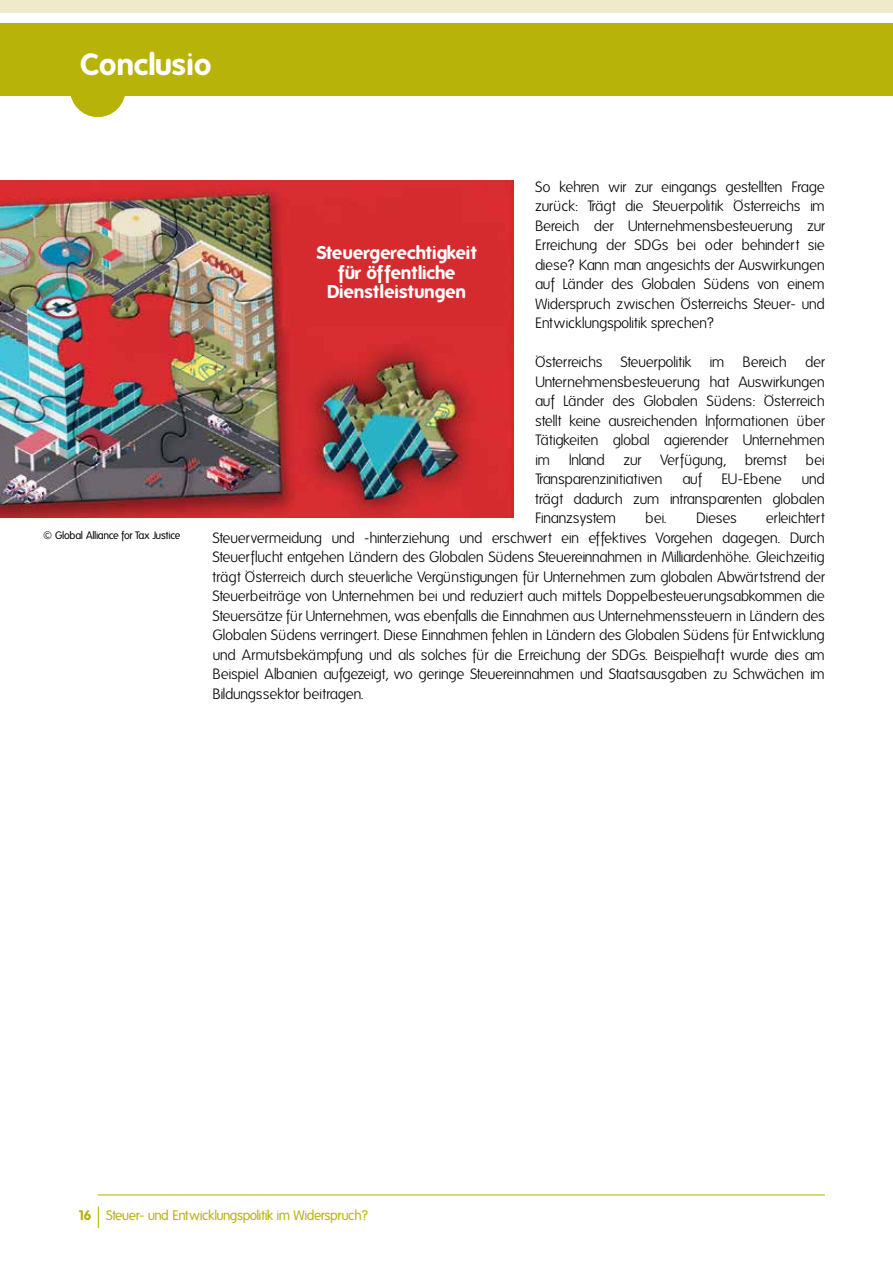
<style>
.page{position:relative;width:893px;height:1263px;background:#fff}
.page>*{position:absolute;margin:0;border:0;box-sizing:border-box;transform-origin:0 0}
.t1{font:700 30px "Folks";color:#fff}
.t2{font:700 18px/19.5px "Folks";color:#fff;text-align:center}
.t3{font:300 15px/19.5px "Folks";letter-spacing:-.03em;color:#000;text-align:justify}
.t4{font:13.5px "Folks";letter-spacing:-.035em;color:#b8b308}
.t5{font:10.5px "Folks";letter-spacing:-.025em;color:#000}
.s1{font-weight:700}
</style>
<div class="page">
<div style="left:0;top:0;width:893px;height:13px;background:#edebca"></div>
<div style="left:0;top:23px;width:893px;height:73px;background:#b8b308"></div>
<svg style="left:98px;top:1206px;width:1px;height:22px"></svg>
<hr style="left:98px;top:1194px;width:727px;height:1px;background:#b8b308">
<img style="left:0;top:181px;width:514px;height:337px">
<div style="left:70px;top:62px;width:55px;height:55px;background:#b8b308;border-radius:50%"></div>
<h1 class="t1" style="left:81px;top:47px;width:133px">Conclusio</h1>
<p class="t5" style="left:43px;top:529px;width:139px">© Global Alliance for Tax Justice</p>
<p class="t3" style="left:535px;top:177px;width:291px">So kehren wir zur eingangs gestellten Frage zurück: Trägt die Steuerpolitik Österreichs im Bereich der Unternehmensbesteuerung zur Erreichung der SDGs bei oder behindert sie diese? Kann man angesichts der Auswirkungen auf Länder des Globalen Südens von einem Widerspruch zwischen Österreichs Steuer- und Entwicklungspolitik sprechen?</p>
<p class="t3" style="left:535px;top:353px;width:291px">Österreichs Steuerpolitik im Bereich der Unternehmensbesteuerung hat Auswirkungen auf Länder des Globalen Südens: Österreich stellt keine ausreichenden Informationen über Tätigkeiten global agierender Unternehmen im</p>
<p class="t2" style="left:317px;top:243px;width:162px">Steuergerechtigkeit für öffentliche<br>Dienstleistungen</p>
<p class="t3" style="left:569px;top:450px;width:38px">Inland</p>
<p class="t3" style="left:624px;top:450px;width:19px">zur</p>
<p class="t3" style="left:660px;top:450px;width:67px">Verfügung,</p>
<p class="t3" style="left:745px;top:450px;width:43px">bremst</p>
<p class="t3" style="left:806px;top:450px;width:21px">bei</p>
<p class="t3" style="left:535px;top:470px;width:129px">Transparenzinitiativen</p>
<p class="t3" style="left:682px;top:470px;width:21px">auf</p>
<p class="t3" style="left:721px;top:470px;width:62px">EU-Ebene</p>
<p class="t3" style="left:535px;top:470px;width:291px;text-indent:266px">und trägt dadurch zum intransparenten globalen Finanzsystem</p>
<p class="t3" style="left:213px;top:509px;width:614px;text-indent:553px">erleichtert Steuervermeidung und -hinterziehung und erschwert ein effektives Vorgehen dagegen. Durch Steuerflucht entgehen Ländern des Globalen Südens Steuereinnahmen in Milliardenhöhe. Gleichzeitig trägt Österreich durch steuerliche Vergünstigungen für Unternehmen zum globalen Abwärtstrend der Steuerbeiträge von Unternehmen bei und reduziert auch mittels Doppelbesteuerungsabkommen die Steuersätze für Unternehmen, was ebenfalls die Einnahmen aus Unternehmenssteuern in Ländern des Globalen Südens verringert. Diese Einnahmen fehlen in Ländern des Globalen Südens für Entwicklung und Armutsbekämpfung und als solches für die Erreichung der SDGs. Beispielhaft wurde dies am Beispiel Albanien aufgezeigt, wo geringe Steuereinnahmen und Staatsausgaben zu Schwächen im Bildungssektor beitragen.</p>
<p class="t3" style="left:645px;top:509px;width:24px">bei.</p>
<p class="t3" style="left:696px;top:509px;width:42px">Dieses</p>
<p class="t4" style="left:78px;top:1208px;width:291px"><span class="s1">16</span> Steuer- und Entwicklungspolitik im Widerspruch?</p>
</div>
